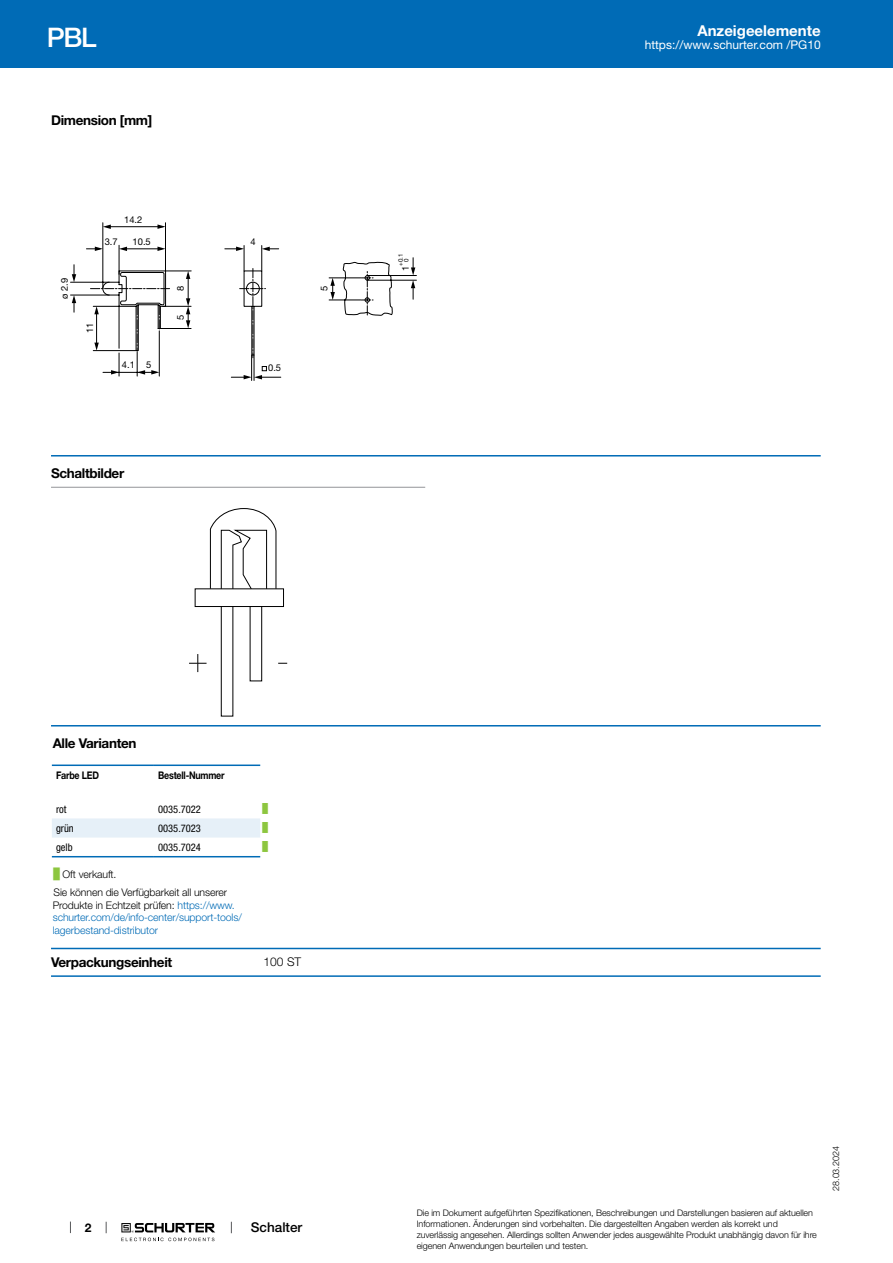
<style>
.page{position:relative;width:893px;height:1263px;background:#fff}
.page>*{position:absolute;margin:0;border:0;box-sizing:border-box;transform-origin:0 0}
.t1{font:500 27px "Helvetica Neue LT";color:#fff}
.t2{font:700 15px "Helvetica Neue LT";color:#fff}
.t3{font:700 13.5px "Helvetica Neue LT";letter-spacing:-.025em;color:#000}
.t4{font:500 13.5px "Helvetica Neue LT";color:#000}
.t5{font:12px "Helvetica Neue LT";color:#fff}
.t6{font:300 12px "Helvetica Neue LT";color:#000}
.t7{font:700 12px "Helvetica Neue LT";color:#000}
.t8{font:300 10.5px/12.6px "Helvetica Neue LT";letter-spacing:-.01em;color:#006bb6}
.t9{font:300 10.5px/18.5px "Helvetica Neue LT";letter-spacing:-.01em;color:#000}
.t10{font:condensed 10.5px "Helvetica Neue LT";color:#000}
.t11{font:700 10.5px "Helvetica Neue LT";letter-spacing:-.025em;color:#000;scale:.85 1}
.t12{font:9.3px "Helvetica Neue LT";color:#000}
.t13{font:300 9px/10.8px "Helvetica Neue LT";letter-spacing:-.01em;color:#000}
.t14{font:9px "Arial Unicode MS";color:#8dc63f}
.t15{font:6.3px/5.8px "Helvetica Neue LT";color:#000;text-align:center}
.s1{font-family:"Arial Unicode MS";font-weight:400;color:#8dc63f}
.s2{color:#000}
</style>
<div class="page">
<svg style="left:70px;top:1221px;width:1px;height:12px"></svg>
<svg style="left:121px;top:1223px;width:94px;height:18px"></svg>
<div style="left:0;top:0;width:893px;height:68px;background:#006bb6"></div>
<svg style="left:70px;top:222px;width:347px;height:159px"></svg>
<svg style="left:95px;top:247px;width:8px;height:4px"></svg>
<svg style="left:157px;top:247px;width:8px;height:4px"></svg>
<svg style="left:119px;top:247px;width:8px;height:4px"></svg>
<svg style="left:236px;top:247px;width:8px;height:4px"></svg>
<svg style="left:262px;top:247px;width:8px;height:4px"></svg>
<svg style="left:244px;top:366px;width:23px;height:13px"></svg>
<svg style="left:111px;top:370px;width:8px;height:4px"></svg>
<svg style="left:151px;top:370px;width:8px;height:4px"></svg>
<svg style="left:137px;top:370px;width:8px;height:5px"></svg>
<svg style="left:157px;top:224px;width:8px;height:5px"></svg>
<svg style="left:103px;top:225px;width:8px;height:4px"></svg>
<svg style="left:411px;top:267px;width:4px;height:21px"></svg>
<svg style="left:72px;top:274px;width:4px;height:8px"></svg>
<svg style="left:90px;top:268px;width:283px;height:90px"></svg>
<svg style="left:72px;top:295px;width:4px;height:8px"></svg>
<hr style="left:51px;top:455px;width:770px;height:1px;background:#006bb6">
<hr style="left:51px;top:487px;width:374px;height:1px;background:#939598">
<div style="left:195px;top:588px;width:89px;height:19px;background:#fff;border:1px solid #000"></div>
<div style="left:221px;top:606px;width:12px;height:110px;border:1px solid #000"></div>
<div style="left:250px;top:606px;width:12px;height:75px;background:#fff;border:1px solid #000"></div>
<svg style="left:189px;top:654px;width:18px;height:18px"></svg>
<svg style="left:210px;top:508px;width:67px;height:82px"></svg>
<hr style="left:51px;top:725px;width:770px;height:1px;background:#006bb6">
<svg style="left:52px;top:818px;width:208px;height:40px"></svg>
<hr style="left:52px;top:764px;width:102px;height:2px;background:#006bb6">
<hr style="left:154px;top:764px;width:106px;height:2px;background:#006bb6">
<hr style="left:52px;top:856px;width:102px;height:1px;background:#006bb6">
<hr style="left:154px;top:856px;width:106px;height:1px;background:#006bb6">
<hr style="left:51px;top:948px;width:770px;height:1px;background:#006bb6">
<hr style="left:51px;top:975px;width:770px;height:2px;background:#006bb6">
<h1 class="t1" style="left:47px;top:21px;width:51px">PBL</h1>
<h3 class="t3" style="left:51px;top:112px;width:103px">Dimension [mm]</h3>
<p class="t12" style="left:59px;top:299px;width:22px;rotate:-90deg">ø 2.9</p>
<p class="t12" style="left:124px;top:214px;width:20px">14.2</p>
<p class="t12" style="left:105px;top:236px;width:15px">3.7</p>
<p class="t12" style="left:133px;top:236px;width:20px">10.5</p>
<p class="t12" style="left:250px;top:236px;width:7px">4</p>
<p class="t12" style="left:84px;top:333px;width:12px;rotate:-90deg">11</p>
<p class="t12" style="left:122px;top:359px;width:31px">4.1 5</p>
<p class="t12" style="left:175px;top:291px;width:7px;rotate:-90deg">8</p>
<p class="t12" style="left:175px;top:320px;width:7px;rotate:-90deg">5</p>
<p class="t12" style="left:268px;top:362px;width:15px">0.5</p>
<h3 class="t3" style="left:51px;top:465px;width:75px">Schaltbilder</h3>
<p class="t12" style="left:319px;top:291px;width:7px;rotate:-90deg">5</p>
<p class="t15" style="left:398px;top:266px;width:14px;rotate:-90deg">+0.1<br>0</p>
<p class="t12" style="left:400px;top:271px;width:7px;rotate:-90deg">1</p>
<h2 class="t2" style="left:697px;top:21px;width:125px">Anzeigeelemente</h2>
<h3 class="t5" style="left:645px;top:38px;width:178px">https://www.schurter.com /PG10</h3>
<h3 class="t3" style="left:53px;top:735px;width:85px">Alle Varianten</h3>
<p class="t11" style="left:56px;top:768px;width:52px">Farbe LED</p>
<p class="t11" style="left:158px;top:768px;width:80px">Bestell-Nummer</p>
<p class="t10" style="left:56px;top:803px;width:12px">rot</p>
<p class="t10" style="left:158px;top:803px;width:44px">0035.7022</p>
<p class="t14" style="left:262px;top:802px;width:7px">█</p>
<p class="t10" style="left:56px;top:822px;width:19px">grün</p>
<p class="t10" style="left:158px;top:822px;width:44px">0035.7023</p>
<p class="t14" style="left:262px;top:821px;width:7px">█</p>
<p class="t10" style="left:56px;top:841px;width:18px">gelb</p>
<p class="t10" style="left:158px;top:841px;width:44px">0035.7024</p>
<p class="t14" style="left:262px;top:841px;width:7px">█</p>
<p class="t9" style="left:54px;top:864px;width:175px"><span class="s1">█</span> Oft verkauft.<br>Sie können die Verfügbarkeit all unserer</p>
<p class="t8" style="left:53px;top:898px;width:191px"><span class="s2">Produkte in Echtzeit prüfen:</span> https://www. schurter.com/de/info-center/support-tools/ lagerbestand-distributor</p>
<h3 class="t3" style="left:51px;top:954px;width:123px">Verpackungseinheit</h3>
<h3 class="t6" style="left:264px;top:954px;width:39px">100 ST</h3>
<h3 class="t7" style="left:85px;top:1220px;width:8px">2</h3>
<h3 class="t4" style="left:251px;top:1219px;width:53px">Schalter</h3>
<p class="t13" style="left:417px;top:1207px;width:402px">Die im Dokument aufgeführten Spezifikationen, Beschreibungen und Darstellungen basieren auf aktuellen Informationen. Änderungen sind vorbehalten. Die dargestellten Angaben werden als korrekt und zuverlässig angesehen. Allerdings sollten Anwender jedes ausgewählte Produkt unabhängig davon für ihre eigenen Anwendungen beurteilen und testen.</p>
<p class="t13" style="left:830px;top:1191px;width:46px;rotate:-90deg">28.03.2024</p>
</div>
